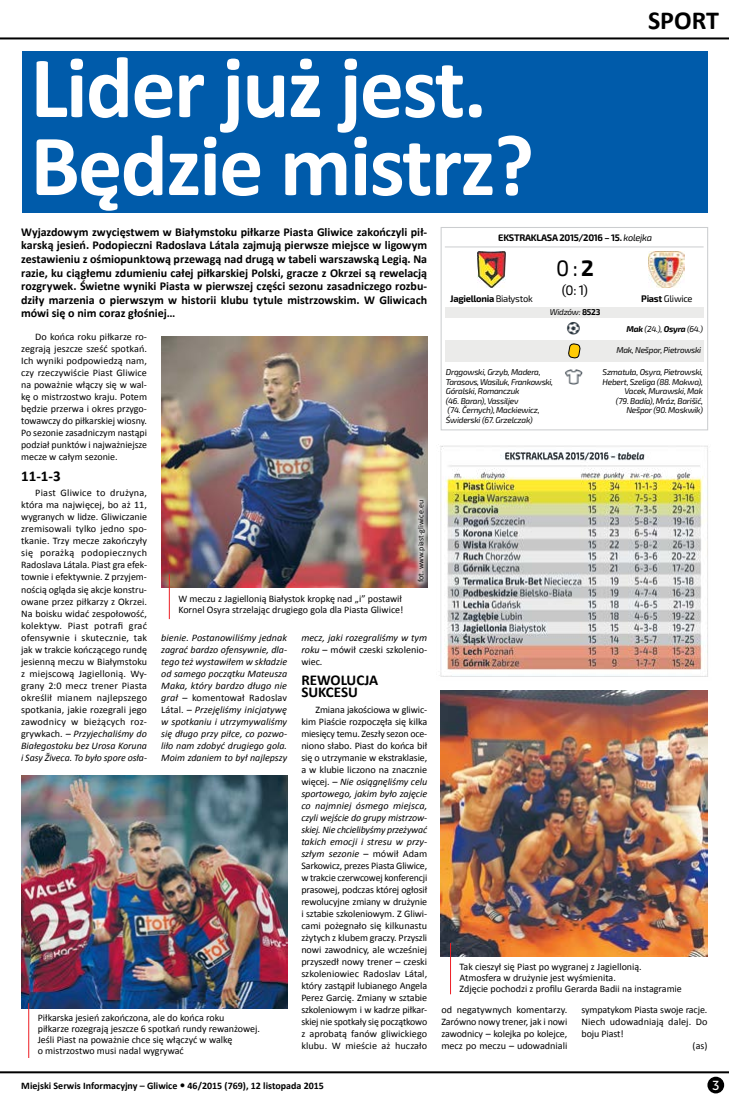
<style>
.page{position:relative;width:729px;height:1098px;background:#fff}
.page>*{position:absolute;margin:0;border:0;box-sizing:border-box;transform-origin:0 0}
.t1{font:700 88px/78px "Calibri";letter-spacing:-.02em;color:#fff}
.t2{font:700 26px "Calibri";color:#000}
.t3{font:22.4px "Exo 2.0";color:#000}
.t4{font:700 15px/12px "Calibri";color:#000}
.t5{font:13.7px "Exo 2.0";color:#000}
.t6{font:13px "Museo Sans 500";color:#fff}
.t7{font:700 12px/13.5px "Calibri";color:#000;text-align:justify}
.t8{font:10px/12px "Calibri";color:#000;text-align:justify}
.t9{font:italic 10px/12px "Calibri";color:#000;text-align:justify}
.t10{font:700 10px "Calibri";color:#000}
.t11{font:700 9.5px "Exo 2.0";letter-spacing:-.03em;color:#000}
.t12{font:9.5px "Exo 2.0";letter-spacing:-.03em;color:#000}
.t13{font:italic 8.4px/9.5px "Exo 2.0";letter-spacing:-.03em;color:#000;text-align:right}
.t14{font:8px "Calibri";color:#000}
.s1{font-style:italic}
.s2{font-style:normal}
.s3{font-weight:400;font-style:italic}
.s4{font-weight:700}
.s5{font-weight:400}
.s6{font-weight:700;font-style:normal}
</style>
<div class="page">
<hr style="left:0;top:37px;width:729px;height:2px;background:#000">
<hr style="left:0;top:1070px;width:729px;height:2px;background:#000">
<div style="left:707px;top:1076px;width:17px;height:16px;background:#000;border-radius:50%"></div>
<div style="left:22px;top:51px;width:685px;height:162px;background:#005baa"></div>
<img style="left:566px;top:322px;width:14px;height:13px">
<img style="left:565px;top:369px;width:18px;height:16px">
<div style="left:440px;top:227px;width:268px;height:203px;border:1px solid #cbcdcf"></div>
<div style="left:445px;top:307px;width:259px;height:10px;background:#ebebea"></div>
<div style="left:445px;top:340px;width:259px;height:22px;background:#ebebea"></div>
<hr style="left:445px;top:246px;width:258px;height:1px;background:#cbcdcf">
<svg style="left:568px;top:343px;width:13px;height:16px"></svg>
<img style="left:477px;top:251px;width:28px;height:37px">
<img style="left:648px;top:251px;width:36px;height:37px">
<img style="left:439px;top:445px;width:269px;height:232px">
<img style="left:440px;top:690px;width:267px;height:265px">
<img style="left:21px;top:775px;width:266px;height:232px">
<img style="left:161px;top:336px;width:266px;height:251px">
<hr style="left:450px;top:942px;width:1px;height:51px;background:#ed1d24">
<hr style="left:28px;top:1002px;width:1px;height:55px;background:#ed1d24">
<hr style="left:169px;top:573px;width:1px;height:46px;background:#ed1d24">
<div style="left:411px;top:494px;width:20px;height:94px;background:#fff;opacity:.75"></div>
<h1 class="t1" style="left:30px;top:49px;width:505px">Lider już jest.<br>Będzie mistrz?</h1>
<h2 class="t2" style="left:648px;top:4px;width:72px">SPORT</h2>
<p class="t7" style="left:21px;top:225px;width:407px">Wyjazdowym zwycięstwem w Białymstoku piłkarze Piasta Gliwice zakończyli pił&shy;karską jesień. Podopieczni Radoslava Látala zajmują pierwsze miejsce w ligowym zestawieniu z ośmiopunktową przewagą nad drugą w tabeli warszawską Legią. Na razie, ku ciągłemu zdumieniu całej piłkarskiej Polski, gracze z Okrzei są rewelacją rozgrywek. Świetne wyniki Piasta w pierwszej części sezonu zasadniczego rozbu&shy;dziły marzenia o pierwszym w historii klubu tytule mistrzowskim. W Gliwicach mówi się o nim coraz głośniej…</p>
<p class="t8" style="left:21px;top:331px;width:127px;text-indent:14px">Do końca roku piłkarze ro&shy;zegrają jeszcze sześć spotkań.<br>Ich wyniki podpowiedzą nam, czy rzeczywiście Piast Gliwice na poważnie włączy się w wal&shy;kę o mistrzostwo kraju. Potem będzie przerwa i okres przygo&shy;towawczy do piłkarskiej wiosny.<br>Po sezonie zasadniczym nastąpi podział punktów i najważniejsze mecze w całym sezonie.</p>
<h3 class="t4" style="left:21px;top:469px;width:41px">11-1-3</h3>
<p class="t8" style="left:21px;top:487px;width:127px;text-indent:14px">Piast Gliwice to drużyna, która ma najwięcej, bo aż 11, wygranych w lidze. Gliwiczanie zremisowali tylko jedno spo&shy;tkanie. Trzy mecze zakończyły się porażką podopiecznych Radoslava Látala. Piast gra efek&shy;townie i efektywnie. Z przyjem&shy;nością ogląda się akcje konstru&shy;owane przez piłkarzy z Okrzei.<br>Na boisku widać zespołowość, kolektyw. Piast potrafi grać ofensywnie i skutecznie, tak jak w trakcie kończącego rundę jesienną meczu w Białymstoku z miejscową Jagiellonią. Wy&shy;grany 2:0 mecz trener Piasta określił mianem najlepszego spotkania, jakie rozegrali jego zawodnicy w bieżących roz&shy;grywkach. <span class="s1">– Przyjechaliśmy do Białegostoku bez Urosa Koruna i Sasy Živeca. To było spore osła-</span></p>
<p class="t14" style="left:416px;top:582px;width:84px;rotate:-90deg">fot. www.piast-gliwice.eu</p>
<p class="t8" style="left:178px;top:593px;width:226px;line-height:11px">W meczu z Jagiellonią Białystok kropkę nad „i” postawił<br>Kornel Osyra strzelając drugiego gola dla Piasta Gliwice!</p>
<p class="t9" style="left:161px;top:630px;width:127px">bienie. Postanowiliśmy jednak zagrać bardzo ofensywnie, dla&shy;tego też wystawiłem w składzie od samego początku Mateusza Maka, który bardzo długo nie grał <span class="s2">– komentował Radoslav Látal.</span> – Przejęliśmy inicjatywę w spotkaniu i utrzymywaliśmy się długo przy piłce, co pozwo&shy;liło nam zdobyć drugiego gola.<br>Moim zdaniem to był najlepszy</p>
<p class="t9" style="left:301px;top:630px;width:127px">mecz, jaki rozegraliśmy w tym roku <span class="s2">– mówił czeski szkolenio&shy;wiec.</span></p>
<h3 class="t4" style="left:301px;top:673px;width:78px">REWOLUCJA<br>SUKCESU</h3>
<p class="t8" style="left:301px;top:703px;width:127px;text-indent:14px">Zmiana jakościowa w gliwic&shy;kim Piaście rozpoczęła się kilka miesięcy temu. Zeszły sezon oce&shy;niono słabo. Piast do końca bił się o utrzymanie w ekstraklasie, a w klubie liczono na znacznie więcej. <span class="s1">– Nie osiągnęliśmy celu sportowego, jakim było zajęcie co najmniej ósmego miejsca, czyli wejście do grupy mistrzow&shy;skiej. Nie chcielibyśmy przeżywać takich emocji i stresu w przy&shy;szłym sezonie</span> – mówił Adam Sarkowicz, prezes Piasta Gliwice, w trakcie czerwcowej konferencji prasowej, podczas której ogłosił rewolucyjne zmiany w drużynie i sztabie szkoleniowym. Z Gliwi&shy;cami pożegnało się kilkunastu zżytych z klubem graczy. Przyszli nowi zawodnicy, ale wcześniej przyszedł nowy trener – czeski szkoleniowiec Radoslav Látal, który zastąpił lubianego Angela Perez Garcię. Zmiany w sztabie szkoleniowym i w kadrze piłkar&shy;skiej nie spotkały się początkowo z aprobatą fanów gliwickiego klubu. W mieście aż huczało</p>
<p class="t8" style="left:38px;top:1012px;width:224px;line-height:11px;text-align:left">Piłkarska jesień zakończona, ale do końca roku<br>piłkarze rozegrają jeszcze 6 spotkań rundy rewanżowej.<br>Jeśli Piast na poważnie chce się włączyć w walkę<br>o mistrzostwo musi nadal wygrywać</p>
<p class="t11" style="left:498px;top:232px;width:155px">EKSTRAKLASA 2015/2016 – 15. <span class="s3">kolejka</span></p>
<h3 class="t3" style="left:556px;top:255px;width:39px">0: <span class="s4">2</span></h3>
<h3 class="t5" style="left:561px;top:282px;width:28px">(0: 1)</h3>
<p class="t11" style="left:450px;top:292px;width:84px">Jagiellonia <span class="s5">Białystok</span></p>
<p class="t12" style="left:641px;top:293px;width:53px"><span class="s4">Piast</span> Gliwice</p>
<p class="t13" style="left:626px;top:324px;width:78px"><span class="s4">Mak</span> (24.), <span class="s4">Osyra</span> (64.)</p>
<p class="t13" style="left:602px;top:368px;width:102px">Szmatuła, Osyra, Pietrowski,<br>Hebert, Szeliga (88. Mokwa),<br>Vacek, Murawski, Mak<br>(79. Badía), Mráz, Barišić,<br>Nešpor (90. Moskwik)</p>
<p class="t13" style="left:549px;top:307px;width:52px">Widzów: <span class="s6">8523</span></p>
<p class="t13" style="left:616px;top:345px;width:86px">Mak, Nešpor, Pietrowski</p>
<p class="t13" style="left:446px;top:368px;width:109px;text-align:left">Drągowski, Grzyb, Madera,<br>Tarasovs, Wasiluk, Frankowski,<br>Góralski, Romanczuk<br>(46. Baran), Vassiljev<br>(74. Černych), Mackiewicz,<br>Świderski (67. Grzelczak)</p>
<p class="t8" style="left:459px;top:960px;width:224px;line-height:11px;text-align:left">Tak cieszył się Piast po wygranej z Jagiellonią.<br>Atmosfera w drużynie jest wyśmienita.<br>Zdjęcie pochodzi z profilu Gerarda Badii na instagramie</p>
<p class="t8" style="left:441px;top:1003px;width:127px">od negatywnych komentarzy.<br>Zarówno nowy trener, jak i nowi zawodnicy – kolejka po kolejce, mecz po meczu – udowadniali</p>
<p class="t8" style="left:581px;top:1003px;width:127px">sympatykom Piasta swoje racje.</p>
<p class="t8" style="left:581px;top:1015px;width:127px">Niech udowadniają dalej. Do</p>
<p class="t8" style="left:581px;top:1027px;width:44px">boju Piast!</p>
<p class="t8" style="left:692px;top:1039px;width:16px">(as)</p>
<p class="t10" style="left:21px;top:1078px;width:304px">Miejski Serwis Informacyjny – Gliwice 46/2015 (769), 12 listopada 2015</p>
<h3 class="t6" style="left:712px;top:1077px;width:9px">3</h3>
</div>
